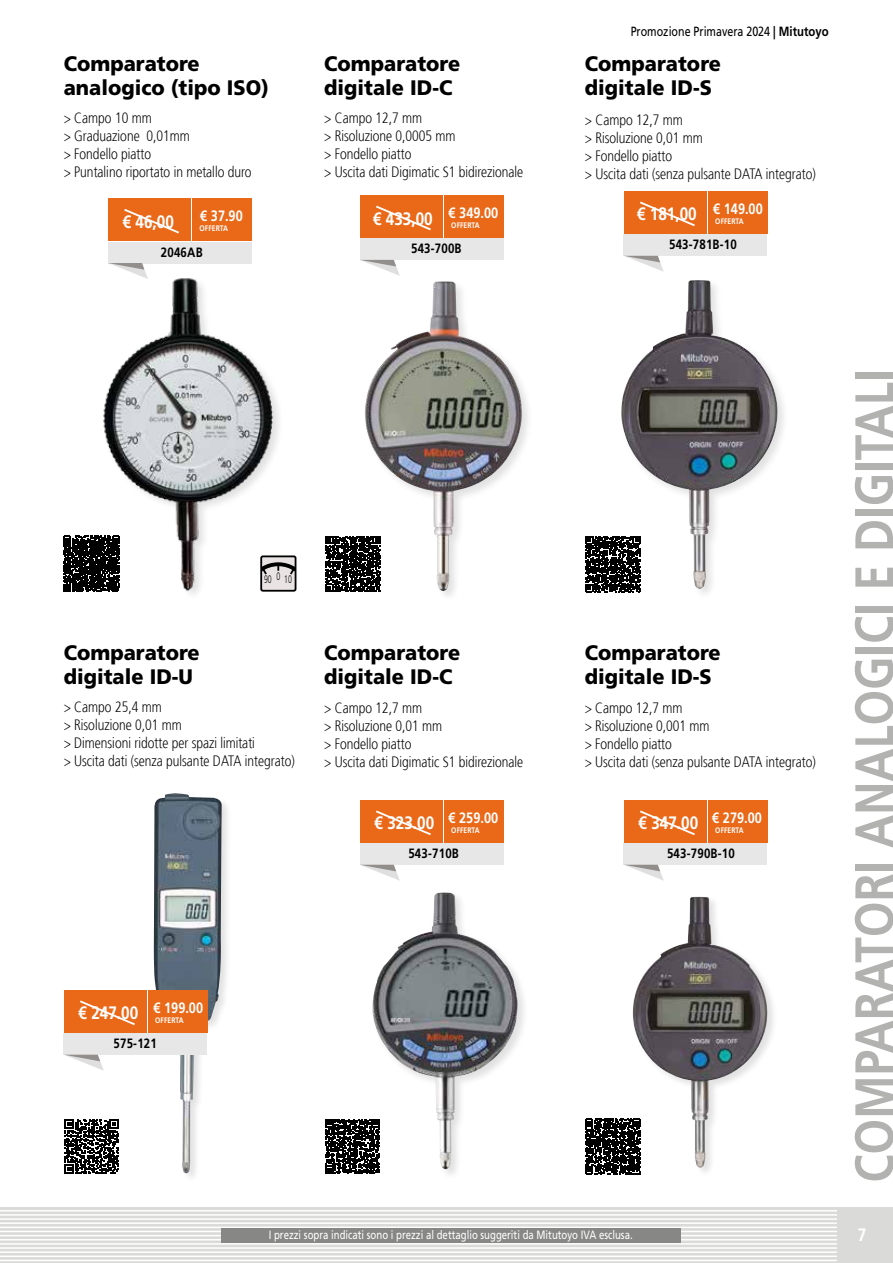
<style>
.page{position:relative;width:893px;height:1263px;background:#fff}
.page>*{position:absolute;margin:0;border:0;box-sizing:border-box;transform-origin:0 0}
.t1{font:700 54px "Mitutoyo Frutiger";color:#b2b2b1}
.t2{font:900 21px/24px "Mitutoyo Frutiger";color:#000}
.t3{font:700 18px "Mitutoyo Frutiger";color:#fff}
.t4{font:300 15px/18px "Mitutoyo Frutiger";color:#000}
.t5{font:700 15px "Mitutoyo Frutiger";color:#fff}
.t6{font:700 13.5px "Mitutoyo Frutiger";letter-spacing:.015em;color:#000}
.t7{font:13.35px "Mitutoyo Frutiger";color:#000}
.t8{font:12px "Mitutoyo Frutiger";color:#fff}
.t9{font:300 10.95px "Mitutoyo Frutiger";color:#000;scale:.8 1}
.t10{font:700 7.95px "Mitutoyo Frutiger";letter-spacing:.01em;color:#fff}
.s1{font-weight:700}
</style>
<div class="page">
<div style="left:0;top:1208px;width:838px;height:55px;background:#dadad9"></div>
<hr style="left:0;top:1210px;width:838px;height:1px;background:#fff">
<hr style="left:0;top:1214px;width:838px;height:2px;background:#fff">
<hr style="left:0;top:1218px;width:838px;height:2px;background:#fff">
<hr style="left:0;top:1222px;width:838px;height:2px;background:#fff">
<hr style="left:0;top:1226px;width:838px;height:2px;background:#fff">
<hr style="left:0;top:1231px;width:838px;height:1px;background:#fff">
<hr style="left:0;top:1235px;width:838px;height:1px;background:#fff">
<hr style="left:0;top:1239px;width:838px;height:1px;background:#fff">
<hr style="left:0;top:1243px;width:838px;height:1px;background:#fff">
<hr style="left:0;top:1247px;width:838px;height:2px;background:#fff">
<hr style="left:0;top:1251px;width:838px;height:2px;background:#fff">
<hr style="left:0;top:1255px;width:838px;height:2px;background:#fff">
<hr style="left:0;top:1260px;width:838px;height:1px;background:#fff">
<div style="left:838px;top:1208px;width:55px;height:55px;background:#dadad9"></div>
<div style="left:221px;top:1229px;width:459px;height:14px;background:#878786"></div>
<img style="left:621px;top:280px;width:160px;height:309px">
<img style="left:75px;top:278px;width:222px;height:316px">
<img style="left:365px;top:281px;width:157px;height:310px">
<div style="left:631px;top:895px;width:147px;height:283px;background:#000;opacity:.12"></div>
<img style="left:633px;top:897px;width:134px;height:270px">
<div style="left:153px;top:792px;width:79px;height:391px;background:#000;opacity:.12"></div>
<img style="left:154px;top:793px;width:68px;height:381px">
<img style="left:372px;top:892px;width:146px;height:277px">
<div style="left:261px;top:556px;width:35px;height:35px;background:#e9e4e3;border-radius:2px"></div>
<div style="left:260px;top:555px;width:36px;height:37px;border:2px solid #000;border-radius:2px"></div>
<svg style="left:260px;top:562px;width:36px;height:14px"></svg>
<div style="left:108px;top:199px;width:83px;height:42px;background:#e96919"></div>
<div style="left:192px;top:199px;width:59px;height:42px;background:#e96919"></div>
<div style="left:108px;top:242px;width:143px;height:21px;background:#e8e7e7"></div>
<svg style="left:108px;top:263px;width:40px;height:16px"></svg>
<svg style="left:124px;top:209px;width:55px;height:25px"></svg>
<div style="left:64px;top:990px;width:143px;height:44px;background:linear-gradient(to right,#e96919,#e96919)"></div>
<div style="left:64px;top:990px;width:83px;height:42px;background:#e96919"></div>
<div style="left:148px;top:990px;width:59px;height:42px;background:#e96919"></div>
<div style="left:64px;top:1034px;width:143px;height:21px;background:#e8e7e7"></div>
<svg style="left:65px;top:1055px;width:39px;height:15px"></svg>
<svg style="left:80px;top:1000px;width:55px;height:25px"></svg>
<div style="left:360px;top:800px;width:143px;height:44px;background:linear-gradient(to right,#e96919,#e96919)"></div>
<div style="left:360px;top:800px;width:83px;height:42px;background:#e96919"></div>
<div style="left:444px;top:800px;width:59px;height:42px;background:#e96919"></div>
<div style="left:360px;top:844px;width:143px;height:21px;background:#e8e7e7"></div>
<svg style="left:361px;top:865px;width:39px;height:16px"></svg>
<svg style="left:376px;top:810px;width:55px;height:25px"></svg>
<div style="left:624px;top:800px;width:143px;height:44px;background:linear-gradient(to right,#e96919,#e96919)"></div>
<div style="left:624px;top:800px;width:83px;height:42px;background:#e96919"></div>
<div style="left:708px;top:800px;width:59px;height:42px;background:#e96919"></div>
<div style="left:624px;top:844px;width:143px;height:21px;background:#e8e7e7"></div>
<svg style="left:625px;top:865px;width:39px;height:16px"></svg>
<svg style="left:640px;top:810px;width:55px;height:25px"></svg>
<div style="left:360px;top:195px;width:143px;height:44px;background:linear-gradient(to right,#e96919,#e96919)"></div>
<div style="left:360px;top:195px;width:83px;height:42px;background:#e96919"></div>
<div style="left:444px;top:195px;width:59px;height:42px;background:#e96919"></div>
<div style="left:360px;top:239px;width:143px;height:21px;background:#e8e7e7"></div>
<svg style="left:361px;top:260px;width:39px;height:16px"></svg>
<svg style="left:376px;top:205px;width:55px;height:26px"></svg>
<div style="left:624px;top:191px;width:143px;height:44px;background:linear-gradient(to right,#e96919,#e96919)"></div>
<div style="left:624px;top:191px;width:83px;height:42px;background:#e96919"></div>
<div style="left:708px;top:191px;width:59px;height:42px;background:#e96919"></div>
<div style="left:624px;top:235px;width:143px;height:21px;background:#e8e7e7"></div>
<svg style="left:625px;top:256px;width:39px;height:16px"></svg>
<svg style="left:640px;top:201px;width:55px;height:26px"></svg>
<svg style="left:64px;top:536px;width:56px;height:56px;background:#1a1a1a"></svg>
<svg style="left:65px;top:1119px;width:54px;height:54px"></svg>
<svg style="left:325px;top:1119px;width:55px;height:55px"></svg>
<svg style="left:585px;top:1119px;width:55px;height:55px"></svg>
<svg style="left:325px;top:536px;width:56px;height:56px"></svg>
<svg style="left:585px;top:536px;width:56px;height:56px"></svg>
<h2 class="t2" style="left:64px;top:52px;width:207px">Comparatore analogico (tipo ISO)</h2>
<h2 class="t2" style="left:324px;top:52px;width:138px">Comparatore digitale ID-C</h2>
<p class="t4" style="left:324px;top:109px;width:201px">&gt; Campo 12,7 mm<br>&gt; Risoluzione 0,0005 mm<br>&gt; Fondello piatto<br>&gt; Uscita dati Digimatic S1 bidirezionale</p>
<p class="t4" style="left:64px;top:109px;width:189px">&gt; Campo 10 mm<br>&gt; Graduazione 0,01mm<br>&gt; Fondello piatto<br>&gt; Puntalino riportato in metallo duro</p>
<p class="t3" style="left:123px;top:211px;width:53px">€ 46,00</p>
<p class="t5" style="left:200px;top:207px;width:44px">€ 37.90</p>
<p class="t10" style="left:200px;top:224px;width:30px">OFFERTA</p>
<p class="t3" style="left:373px;top:208px;width:61px">€ 433,00</p>
<p class="t5" style="left:449px;top:204px;width:51px">€ 349.00</p>
<p class="t10" style="left:451px;top:221px;width:30px">OFFERTA</p>
<p class="t6" style="left:161px;top:244px;width:43px">2046AB</p>
<p class="t6" style="left:411px;top:241px;width:52px">543-700B</p>
<p class="t9" style="left:276px;top:570px;width:6px">0</p>
<p class="t9" style="left:264px;top:572px;width:36px">90 10</p>
<h2 class="t2" style="left:64px;top:641px;width:138px">Comparatore digitale ID-U</h2>
<p class="t4" style="left:64px;top:698px;width:232px">&gt; Campo 25,4 mm<br>&gt; Risoluzione 0,01 mm<br>&gt; Dimensioni ridotte per spazi limitati<br>&gt; Uscita dati (senza pulsante DATA integrato)</p>
<h2 class="t2" style="left:324px;top:641px;width:138px">Comparatore digitale ID-C</h2>
<p class="t4" style="left:324px;top:699px;width:201px">&gt; Campo 12,7 mm<br>&gt; Risoluzione 0,01 mm<br>&gt; Fondello piatto<br>&gt; Uscita dati Digimatic S1 bidirezionale</p>
<p class="t3" style="left:375px;top:812px;width:61px">€ 323.00</p>
<p class="t5" style="left:449px;top:809px;width:51px">€ 259.00</p>
<p class="t10" style="left:451px;top:826px;width:30px">OFFERTA</p>
<p class="t6" style="left:408px;top:846px;width:52px">543-710B</p>
<p class="t3" style="left:79px;top:1002px;width:61px">€ 247.00</p>
<p class="t5" style="left:153px;top:999px;width:51px">€ 199.00</p>
<p class="t10" style="left:155px;top:1016px;width:30px">OFFERTA</p>
<p class="t6" style="left:114px;top:1035px;width:45px">575-121</p>
<p class="t7" style="left:631px;top:23px;width:199px">Promozione Primavera 2024 <span class="s1">| Mitutoyo</span></p>
<h2 class="t2" style="left:585px;top:52px;width:138px">Comparatore digitale ID-S</h2>
<p class="t4" style="left:585px;top:111px;width:232px">&gt; Campo 12,7 mm<br>&gt; Risoluzione 0,01 mm<br>&gt; Fondello piatto<br>&gt; Uscita dati (senza pulsante DATA integrato)</p>
<p class="t3" style="left:637px;top:204px;width:61px">€ 181,00</p>
<p class="t5" style="left:713px;top:200px;width:51px">€ 149.00</p>
<p class="t10" style="left:715px;top:217px;width:30px">OFFERTA</p>
<p class="t6" style="left:669px;top:237px;width:69px">543-781B-10</p>
<h2 class="t2" style="left:585px;top:641px;width:138px">Comparatore digitale ID-S</h2>
<p class="t4" style="left:585px;top:699px;width:232px">&gt; Campo 12,7 mm<br>&gt; Risoluzione 0,001 mm<br>&gt; Fondello piatto<br>&gt; Uscita dati (senza pulsante DATA integrato)</p>
<p class="t3" style="left:639px;top:812px;width:61px">€ 347.00</p>
<p class="t5" style="left:712px;top:809px;width:51px">€ 279.00</p>
<p class="t10" style="left:715px;top:826px;width:30px">OFFERTA</p>
<p class="t6" style="left:667px;top:845px;width:69px">543-790B-10</p>
<h1 class="t1" style="left:842px;top:1182px;width:814px;rotate:-90deg">COMPARATORI ANALOGICI E DIGITALI</h1>
<p class="t8" style="left:269px;top:1227px;width:365px">I prezzi sopra indicati sono i prezzi al dettaglio suggeriti da Mitutoyo IVA esclusa.</p>
<p class="t3" style="left:858px;top:1224px;width:10px">7</p>
</div>
